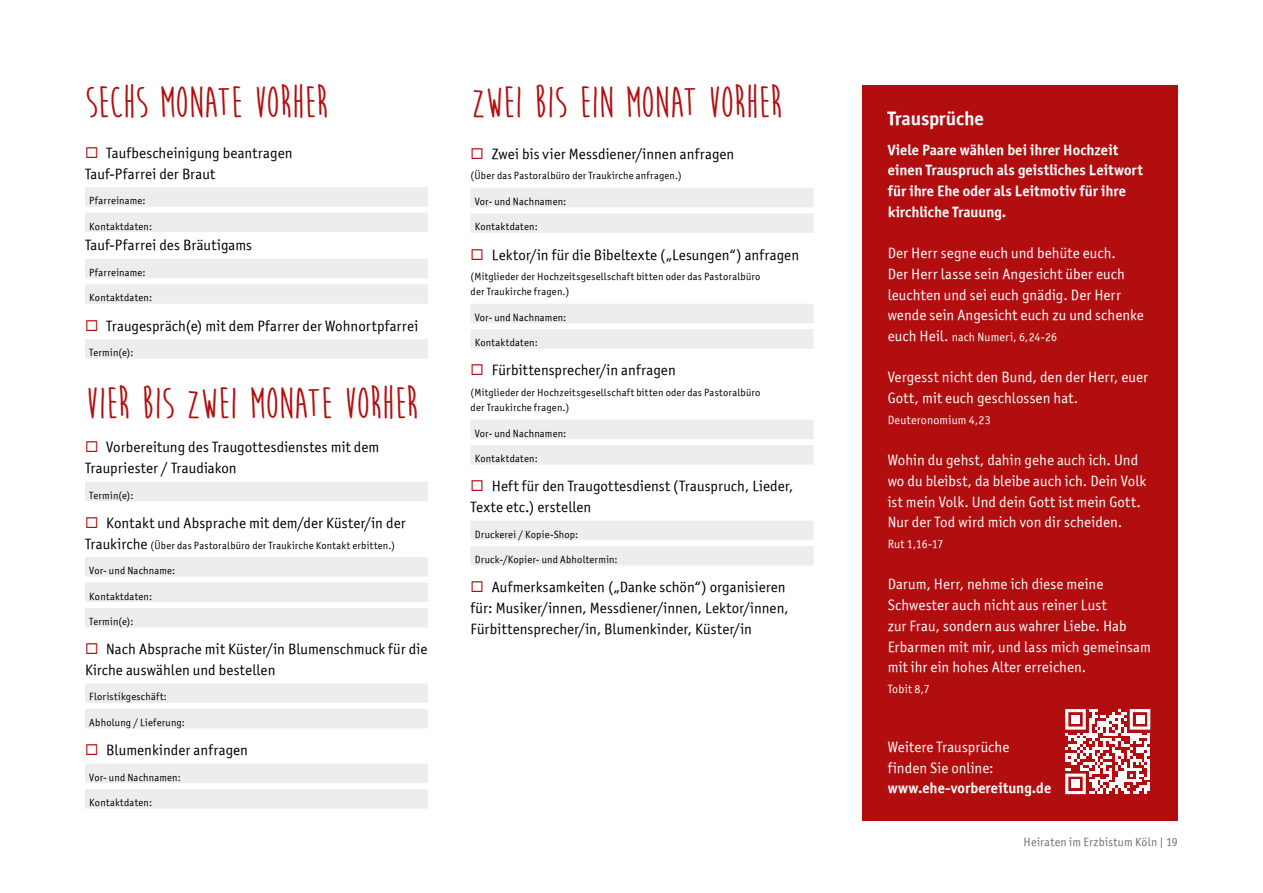
<style>
.page{position:relative;width:1263px;height:893px;background:#fff}
.page>*{position:absolute;margin:0;border:0;box-sizing:border-box;transform-origin:0 0}
.t1{font:700 45px "Moon Flower";letter-spacing:-.02em;color:#b20e10}
.t2{font:19.5px "Officina Sans ITCTT Bold";letter-spacing:-.01em;color:#fff}
.t3{font:15px/20.7px "Officina Sans ITCTT Book";letter-spacing:.005em;color:#000}
.t4{font:15px/20.7px "Officina Sans ITCTT Book";letter-spacing:.005em;color:#fff}
.t5{font:15px/20.7px "Officina Sans ITCTT Bold";color:#fff}
.t6{font:12px "Officina Sans ITCTT Book";letter-spacing:.015em;color:#fff}
.t7{font:12px "Officina Sans ITCTT Book";letter-spacing:.015em;color:#706f6f}
.t8{font:10.5px/15px "Officina Sans ITCTT Book";letter-spacing:.02em;color:#000}
.s1{color:#b20e10}
.s2{font-size:15px}
</style>
<div class="page">
<div style="left:862px;top:85px;width:316px;height:735px;background:#b20e10"></div>
<div style="left:85px;top:187px;width:343px;height:20px;background:#ededed"></div>
<div style="left:85px;top:213px;width:343px;height:19px;background:#ededed"></div>
<div style="left:85px;top:259px;width:343px;height:19px;background:#ededed"></div>
<div style="left:85px;top:284px;width:343px;height:20px;background:#ededed"></div>
<div style="left:85px;top:339px;width:343px;height:20px;background:#ededed"></div>
<div style="left:85px;top:482px;width:343px;height:19px;background:#ededed"></div>
<div style="left:85px;top:557px;width:343px;height:19px;background:#ededed"></div>
<div style="left:85px;top:582px;width:343px;height:20px;background:#ededed"></div>
<div style="left:85px;top:608px;width:343px;height:19px;background:#ededed"></div>
<div style="left:85px;top:683px;width:343px;height:20px;background:#ededed"></div>
<div style="left:85px;top:709px;width:343px;height:19px;background:#ededed"></div>
<div style="left:85px;top:764px;width:343px;height:19px;background:#ededed"></div>
<div style="left:85px;top:789px;width:343px;height:20px;background:#ededed"></div>
<div style="left:471px;top:188px;width:343px;height:19px;background:#ededed"></div>
<div style="left:471px;top:213px;width:343px;height:20px;background:#ededed"></div>
<div style="left:471px;top:304px;width:343px;height:19px;background:#ededed"></div>
<div style="left:471px;top:329px;width:343px;height:20px;background:#ededed"></div>
<div style="left:471px;top:420px;width:343px;height:19px;background:#ededed"></div>
<div style="left:471px;top:445px;width:343px;height:20px;background:#ededed"></div>
<div style="left:471px;top:521px;width:343px;height:19px;background:#ededed"></div>
<div style="left:471px;top:546px;width:343px;height:20px;background:#ededed"></div>
<svg style="left:1065px;top:709px;width:85px;height:85px"></svg>
<div style="left:1071px;top:715px;width:9px;height:9px;background:#fff"></div>
<div style="left:1135px;top:715px;width:9px;height:9px;background:#fff"></div>
<div style="left:1071px;top:779px;width:9px;height:9px;background:#fff"></div>
<h1 class="t1" style="left:85px;top:78px;width:245px">SECHS MONATE VORHER</h1>
<p class="t3" style="left:85px;top:142px;width:209px"><span class="s1">◻</span> Taufbescheinigung beantragen<br>Tauf-Pfarrei der Braut</p>
<p class="t8" style="left:89px;top:193px;width:58px">Pfarreiname:</p>
<p class="t8" style="left:89px;top:219px;width:64px">Kontaktdaten:</p>
<p class="t3" style="left:85px;top:235px;width:169px">Tauf-Pfarrei des Bräutigams</p>
<p class="t8" style="left:89px;top:265px;width:58px">Pfarreiname:</p>
<p class="t8" style="left:89px;top:290px;width:64px">Kontaktdaten:</p>
<p class="t3" style="left:85px;top:315px;width:335px"><span class="s1">◻</span> Traugespräch(e) mit dem Pfarrer der Wohnortpfarrei</p>
<p class="t8" style="left:89px;top:345px;width:46px">Termin(e):</p>
<h1 class="t1" style="left:85px;top:380px;width:335px">VIER BIS ZWEI MONATE VORHER</h1>
<p class="t3" style="left:85px;top:437px;width:296px"><span class="s1">◻</span> Vorbereitung des Traugottesdienstes mit dem<br>Traupriester / Traudiakon</p>
<p class="t8" style="left:89px;top:487px;width:46px">Termin(e):</p>
<p class="t3" style="left:85px;top:512px;width:322px"><span class="s1">◻</span> Kontakt und Absprache mit dem/der Küster/in der</p>
<p class="t8" style="left:85px;top:537px;width:312px"><span class="s2">Traukirche</span> (Über das Pastoralbüro der Traukirche Kontakt erbitten.)</p>
<p class="t8" style="left:89px;top:563px;width:87px">Vor- und Nachname:</p>
<p class="t8" style="left:89px;top:588px;width:64px">Kontaktdaten:</p>
<p class="t8" style="left:89px;top:614px;width:46px">Termin(e):</p>
<p class="t3" style="left:85px;top:639px;width:344px"><span class="s1">◻</span> Nach Absprache mit Küster/in Blumenschmuck für die<br>Kirche auswählen und bestellen</p>
<p class="t8" style="left:89px;top:689px;width:79px">Floristikgeschäft:</p>
<p class="t8" style="left:89px;top:715px;width:97px">Abholung / Lieferung:</p>
<p class="t3" style="left:85px;top:740px;width:165px"><span class="s1">◻</span> Blumenkinder anfragen</p>
<p class="t8" style="left:89px;top:769px;width:93px">Vor- und Nachnamen:</p>
<p class="t8" style="left:89px;top:795px;width:64px">Kontaktdaten:</p>
<h1 class="t1" style="left:471px;top:79px;width:313px">ZWEI BIS EIN MONAT VORHER</h1>
<p class="t3" style="left:471px;top:143px;width:265px"><span class="s1">◻</span> Zwei bis vier Messdiener/innen anfragen</p>
<p class="t8" style="left:471px;top:168px;width:213px">(Über das Pastoralbüro der Traukirche anfragen.)</p>
<p class="t8" style="left:475px;top:194px;width:93px">Vor- und Nachnamen:</p>
<p class="t8" style="left:475px;top:219px;width:64px">Kontaktdaten:</p>
<p class="t3" style="left:471px;top:244px;width:330px"><span class="s1">◻</span> Lektor/in für die Bibeltexte („Lesungen“) anfragen</p>
<p class="t8" style="left:471px;top:269px;width:291px">(Mitglieder der Hochzeitsgesellschaft bitten oder das Pastoralbüro der Traukirche fragen.)</p>
<p class="t8" style="left:475px;top:310px;width:93px">Vor- und Nachnamen:</p>
<p class="t8" style="left:475px;top:335px;width:64px">Kontaktdaten:</p>
<p class="t3" style="left:471px;top:360px;width:207px"><span class="s1">◻</span> Fürbittensprecher/in anfragen</p>
<p class="t8" style="left:471px;top:385px;width:291px">(Mitglieder der Hochzeitsgesellschaft bitten oder das Pastoralbüro der Traukirche fragen.)</p>
<p class="t8" style="left:475px;top:426px;width:93px">Vor- und Nachnamen:</p>
<p class="t8" style="left:475px;top:451px;width:64px">Kontaktdaten:</p>
<p class="t3" style="left:471px;top:476px;width:324px"><span class="s1">◻</span> Heft für den Traugottesdienst (Trauspruch, Lieder,<br>Texte etc.) erstellen</p>
<p class="t8" style="left:475px;top:526px;width:105px">Druckerei / Kopie-Shop:</p>
<p class="t8" style="left:475px;top:552px;width:144px">Druck-/Kopier- und Abholtermin:</p>
<p class="t3" style="left:471px;top:577px;width:320px"><span class="s1">◻</span> Aufmerksamkeiten („Danke schön“) organisieren für: Musiker/innen, Messdiener/innen, Lektor/innen,<br>Fürbittensprecher/in, Blumenkinder, Küster/in</p>
<h2 class="t2" style="left:888px;top:107px;width:98px">Trausprüche</h2>
<p class="t5" style="left:888px;top:139px;width:257px">Viele Paare wählen bei ihrer Hochzeit einen Trauspruch als geistliches Leitwort für ihre Ehe oder als Leitmotiv für ihre kirchliche Trauung.</p>
<p class="t4" style="left:888px;top:243px;width:258px">Der Herr segne euch und behüte euch.<br>Der Herr lasse sein Angesicht über euch leuchten und sei euch gnädig. Der Herr wende sein Angesicht euch zu und schenke</p>
<p class="t6" style="left:888px;top:330px;width:171px"><span class="s2">euch Heil.</span> nach Numeri, 6,24-26</p>
<p class="t4" style="left:888px;top:367px;width:262px">Vergesst nicht den Bund, den der Herr, euer<br>Gott, mit euch geschlossen hat.</p>
<p class="t6" style="left:888px;top:413px;width:104px">Deuteronomium 4,23</p>
<p class="t4" style="left:888px;top:450px;width:260px">Wohin du gehst, dahin gehe auch ich. Und wo du bleibst, da bleibe auch ich. Dein Volk ist mein Volk. Und dein Gott ist mein Gott.<br>Nur der Tod wird mich von dir scheiden.</p>
<p class="t6" style="left:888px;top:537px;width:57px">Rut 1,16-17</p>
<p class="t4" style="left:888px;top:574px;width:265px">Darum, Herr, nehme ich diese meine Schwester auch nicht aus reiner Lust<br>zur Frau, sondern aus wahrer Liebe. Hab Erbarmen mit mir, und lass mich gemeinsam mit ihr ein hohes Alter erreichen.</p>
<p class="t6" style="left:888px;top:682px;width:44px">Tobit 8,7</p>
<p class="t4" style="left:888px;top:736px;width:123px">Weitere Trausprüche finden Sie online:</p>
<p class="t5" style="left:888px;top:778px;width:165px">www.ehe-vorbereitung.de</p>
<p class="t7" style="left:1024px;top:835px;width:156px">Heiraten im Erzbistum Köln | 19</p>
</div>
